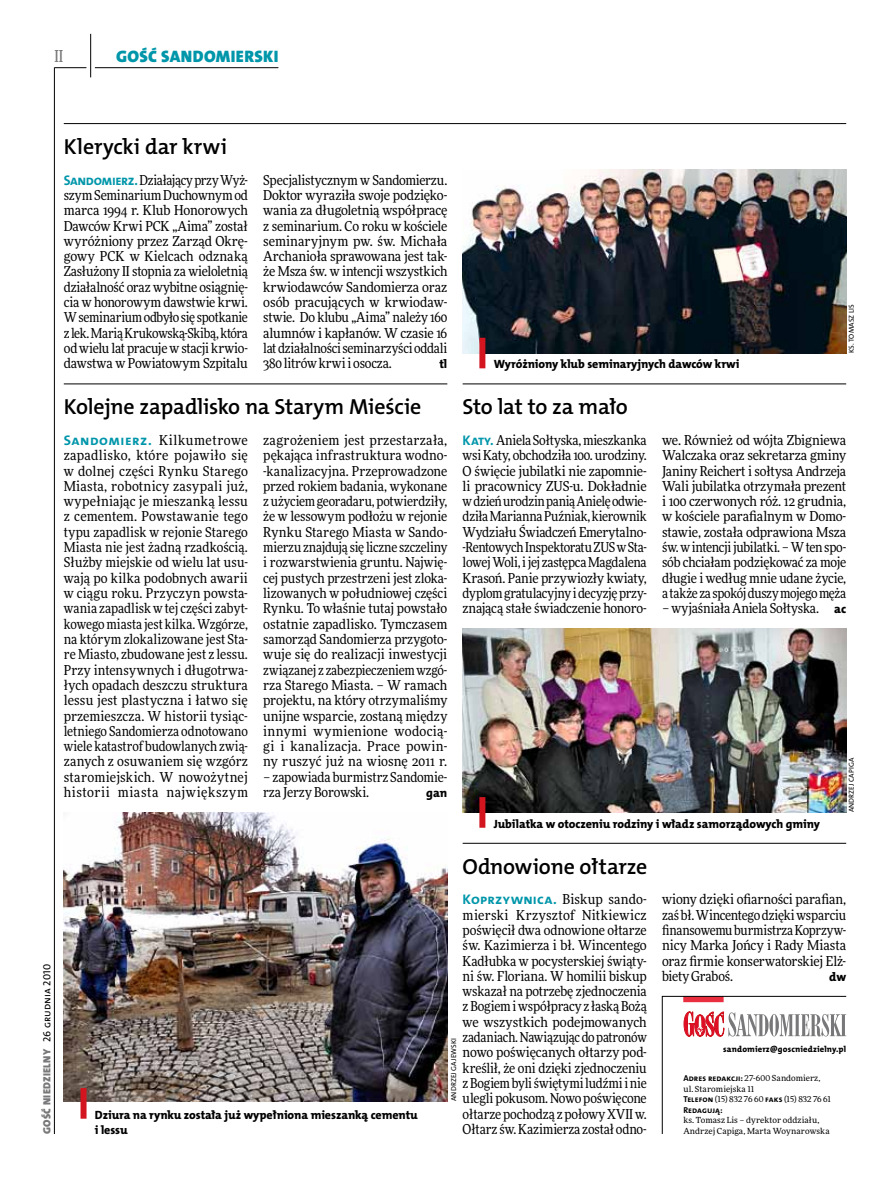
<style>
.page{position:relative;width:893px;height:1191px;background:#fff}
.page>*{position:absolute;margin:0;border:0;box-sizing:border-box;transform-origin:0 0}
.t1{font:21.9px "The Mix HP6 Se Bld";letter-spacing:-.01em;color:#000}
.t2{font:21.9px "The Mix HP6 Se Bld";letter-spacing:.01em;color:#000}
.t3{font:16.65px "The Mix HP9 Blk";letter-spacing:.02em;color:#0096aa}
.t4{font:500 16.5px "Freeday Narrow";color:#787779;scale:.9 1}
.t5{font:13.95px "The Mix HP7 Bld";letter-spacing:.015em;color:#0096aa}
.t6{font:13.65px/15.3px "Freeday Narrow News";letter-spacing:-.01em;color:#000;text-align:justify}
.t7{font:12.3px "The Mix HP8 Ex Bld";letter-spacing:-.005em;color:#000}
.t8{font:12px/15.3px "The Mix HP8 Ex Bld";letter-spacing:-.005em;color:#000}
.t9{font:10.5px "The Mix HP9 Blk";letter-spacing:.025em;color:#787779}
.t10{font:8.55px "The Mix HP8 Ex Bld";letter-spacing:.015em;color:#000}
.t11{font:8.55px "The Mix HP7 Bld";color:#000}
.t12{font:8.4px/10.5px "Freeday News";letter-spacing:.01em;color:#000}
.t13{font:7.2px "The Mix HP5 Plain";letter-spacing:.01em;color:#000}
.s1{font-family:"The Mix HP5 Plain";color:#000}
.s2{font-family:"The Mix HP7 Bld";font-size:13.95px;color:#0096aa}
.s3{font-family:"The Mix HP8 Ex Bld";font-size:12.3px}
.s4{font-family:"Freeday Narrow News";font-size:13.65px;color:#000}
.s5{font-family:"The Mix HP7 Bld";font-size:8.55px}
</style>
<div class="page">
<hr style="left:54px;top:67px;width:1px;height:1067px;background:#000">
<hr style="left:90px;top:34px;width:1px;height:43px;background:#000">
<hr style="left:54px;top:67px;width:32px;height:1px;background:#000">
<hr style="left:95px;top:67px;width:183px;height:1px;background:#000">
<img style="left:463px;top:169px;width:383px;height:184px">
<img style="left:463px;top:628px;width:383px;height:184px">
<img style="left:64px;top:812px;width:383px;height:289px">
<div style="left:479px;top:338px;width:6px;height:30px;background:#d3151f"></div>
<hr style="left:64px;top:123px;width:782px;height:1px;background:#000">
<hr style="left:463px;top:384px;width:383px;height:1px;background:#000">
<hr style="left:463px;top:843px;width:383px;height:1px;background:#000">
<hr style="left:64px;top:384px;width:383px;height:1px;background:#000">
<div style="left:479px;top:797px;width:6px;height:30px;background:#d3151f"></div>
<div style="left:81px;top:1088px;width:6px;height:30px;background:#d3151f"></div>
<svg style="left:662px;top:996px;width:185px;height:138px"></svg>
<p class="t4" style="left:54px;top:46px;width:11px">II</p>
<p class="t3" style="left:116px;top:46px;width:164px">GOŚĆ SANDOMIERSKI</p>
<p class="t9" style="left:40px;top:1134px;width:171px;rotate:-90deg">GOŚĆ NIEDZIELNY <span class="s1">26 grudnia 2010</span></p>
<h1 class="t2" style="left:64px;top:132px;width:165px">Klerycki dar krwi</h1>
<p class="t6" style="left:64px;top:172px;width:186px"><span class="s2">Sandomierz.</span> Działający przy Wyż&shy;szym Seminarium Duchownym od marca 1994 r. Klub Honorowych Dawców Krwi PCK „Aima” został wyróżniony przez Zarząd Okrę&shy;gowy PCK w Kielcach odznaką Zasłużony II stopnia za wieloletnią działalność oraz wybitne osiągnię&shy;cia w honorowym dawstwie krwi.<br>W seminarium odbyło się spotkanie z lek. Marią Krukowską-Skibą, która od wielu lat pracuje w stacji krwio&shy;dawstwa w Powiatowym Szpitalu</p>
<p class="t6" style="left:263px;top:172px;width:186px">Specjalistycznym w Sandomierzu.<br>Doktor wyraziła swoje podzięko&shy;wania za długoletnią współpracę z seminarium. Co roku w kościele seminaryjnym pw. św. Michała Archanioła sprawowana jest tak&shy;że Msza św. w intencji wszystkich krwiodawców Sandomierza oraz osób pracujących w krwiodaw&shy;stwie. Do klubu „Aima” należy 160 alumnów i kapłanów. W czasie 16 lat działalności seminarzyści oddali 380 litrów krwi i osocza.</p>
<p class="t7" style="left:439px;top:356px;width:9px">tl</p>
<h1 class="t1" style="left:64px;top:393px;width:359px">Kolejne zapadlisko na Starym Mieście</h1>
<p class="t6" style="left:64px;top:432px;width:186px"><span class="s2">Sandomierz.</span> Kilkumetrowe zapadlisko, które pojawiło się w dolnej części Rynku Starego Miasta, robotnicy zasypali już, wypełniając je mieszanką lessu z cementem. Powstawanie tego typu zapadlisk w rejonie Starego Miasta nie jest żadną rzadkością.<br>Służby miejskie od wielu lat usu&shy;wają po kilka podobnych awarii w ciągu roku. Przyczyn powsta&shy;wania zapadlisk w tej części zabyt&shy;kowego miasta jest kilka. Wzgórze, na którym zlokalizowane jest Sta&shy;re Miasto, zbudowane jest z lessu.<br>Przy intensywnych i długotrwa&shy;łych opadach deszczu struktura lessu jest plastyczna i łatwo się przemieszcza. W historii tysiąc&shy;letniego Sandomierza odnotowano wiele katastrof budowlanych zwią&shy;zanych z osuwaniem się wzgórz staromiejskich. W nowożytnej historii miasta największym</p>
<p class="t6" style="left:263px;top:432px;width:186px">zagrożeniem jest przestarzała, pękająca infrastruktura wodno--kanalizacyjna. Przeprowadzone przed rokiem badania, wykonane z użyciem georadaru, potwierdziły, że w lessowym podłożu w rejonie Rynku Starego Miasta w Sando&shy;mierzu znajdują się liczne szczeliny i rozwarstwienia gruntu. Najwię&shy;cej pustych przestrzeni jest zloka&shy;lizowanych w południowej części Rynku. To właśnie tutaj powstało ostatnie zapadlisko. Tymczasem samorząd Sandomierza przygoto&shy;wuje się do realizacji inwestycji związanej z zabezpieczeniem wzgó&shy;rza Starego Miasta. – W ramach projektu, na który otrzymaliśmy unijne wsparcie, zostaną między innymi wymienione wodocią&shy;gi i kanalizacja. Prace powin&shy;ny ruszyć już na wiosnę 2011 r.</p>
<p class="t6" style="left:263px;top:769px;width:186px">– zapowiada burmistrz Sandomie&shy;rza Jerzy Borowski.</p>
<p class="t7" style="left:426px;top:785px;width:23px">gan</p>
<p class="t8" style="left:494px;top:357px;width:247px">Wyróżniony klub seminaryjnych dawców krwi</p>
<h1 class="t1" style="left:463px;top:393px;width:167px">Sto lat to za mało</h1>
<p class="t13" style="left:847px;top:353px;width:49px;rotate:-90deg">ks. Tomasz Lis</p>
<p class="t6" style="left:463px;top:432px;width:186px"><span class="s2">Katy.</span> Aniela Sołtyska, mieszkanka wsi Katy, obchodziła 100. urodziny.<br>O święcie jubilatki nie zapomnie&shy;li pracownicy ZUS-u. Dokładnie w dzień urodzin panią Anielę odwie&shy;dziła Marianna Puźniak, kierownik Wydziału Świadczeń Emerytalno--Rentowych Inspektoratu ZUS w Sta&shy;lowej Woli, i jej zastępca Magdalena Krasoń. Panie przywiozły kwiaty, dyplom gratulacyjny i decyzję przy&shy;znającą stałe świadczenie honoro-</p>
<p class="t6" style="left:662px;top:432px;width:186px">we. Również od wójta Zbigniewa Walczaka oraz sekretarza gminy Janiny Reichert i sołtysa Andrzeja Wali jubilatka otrzymała prezent i 100 czerwonych róż. 12 grudnia, w kościele parafialnym w Domo&shy;stawie, została odprawiona Msza św. w intencji jubilatki. – W ten spo&shy;sób chciałam podziękować za moje długie i według mnie udane życie, a także za spokój duszy mojego męża</p>
<p class="t6" style="left:662px;top:600px;width:186px">– wyjaśniała Aniela Sołtyska. <span class="s3">ac</span></p>
<p class="t8" style="left:494px;top:816px;width:328px">Jubilatka w otoczeniu rodziny i władz samorządowych gminy</p>
<h1 class="t1" style="left:463px;top:852px;width:186px">Odnowione ołtarze</h1>
<p class="t13" style="left:847px;top:812px;width:56px;rotate:-90deg">Andrzej Capiga</p>
<p class="t8" style="left:95px;top:1107px;width:325px">Dziura na rynku została już wypełniona mieszanką cementu i lessu</p>
<p class="t5" style="left:463px;top:890px;width:186px">Koprzywnica. <span class="s4">Biskup sando-</span></p>
<p class="t6" style="left:463px;top:907px;width:186px">mierski Krzysztof Nitkiewicz poświęcił dwa odnowione ołtarze św. Kazimierza i bł. Wincentego Kadłubka w pocysterskiej świąty&shy;ni św. Floriana. W homilii biskup wskazał na potrzebę zjednoczenia z Bogiem i współpracy z łaską Bożą we wszystkich podejmowanych zadaniach. Nawiązując do patronów nowo poświęcanych ołtarzy pod&shy;kreślił, że oni dzięki zjednoczeniu z Bogiem byli świętymi ludźmi i nie ulegli pokusom. Nowo poświęcone ołtarze pochodzą z połowy XVII w.<br>Ołtarz św. Kazimierza został odno-</p>
<p class="t13" style="left:449px;top:1101px;width:65px;rotate:-90deg">Andrzej Gajewski</p>
<p class="t6" style="left:662px;top:891px;width:186px">wiony dzięki ofiarności parafian, zaś bł. Wincentego dzięki wsparciu finansowemu burmistrza Koprzyw&shy;nicy Marka Jońcy i Rady Miasta oraz firmie konserwatorskiej Elż&shy;biety Graboś.</p>
<p class="t7" style="left:829px;top:968px;width:18px">dw</p>
<p class="t10" style="left:723px;top:1043px;width:124px">sandomierz@goscniedzielny.pl</p>
<p class="t12" style="left:683px;top:1073px;width:149px"><span class="s5">Adres redakcji:</span> 27-600 Sandomierz, ul. Staromiejska 11<br><span class="s5">Telefon</span> (15) 832 76 60 <span class="s5">faks</span> (15) 832 76 61</p>
<p class="t11" style="left:683px;top:1104px;width:41px">Redagują:</p>
<p class="t12" style="left:683px;top:1115px;width:148px">ks. Tomasz Lis – dyrektor oddziału,<br>Andrzej Capiga, Marta Woynarowska</p>
</div>
